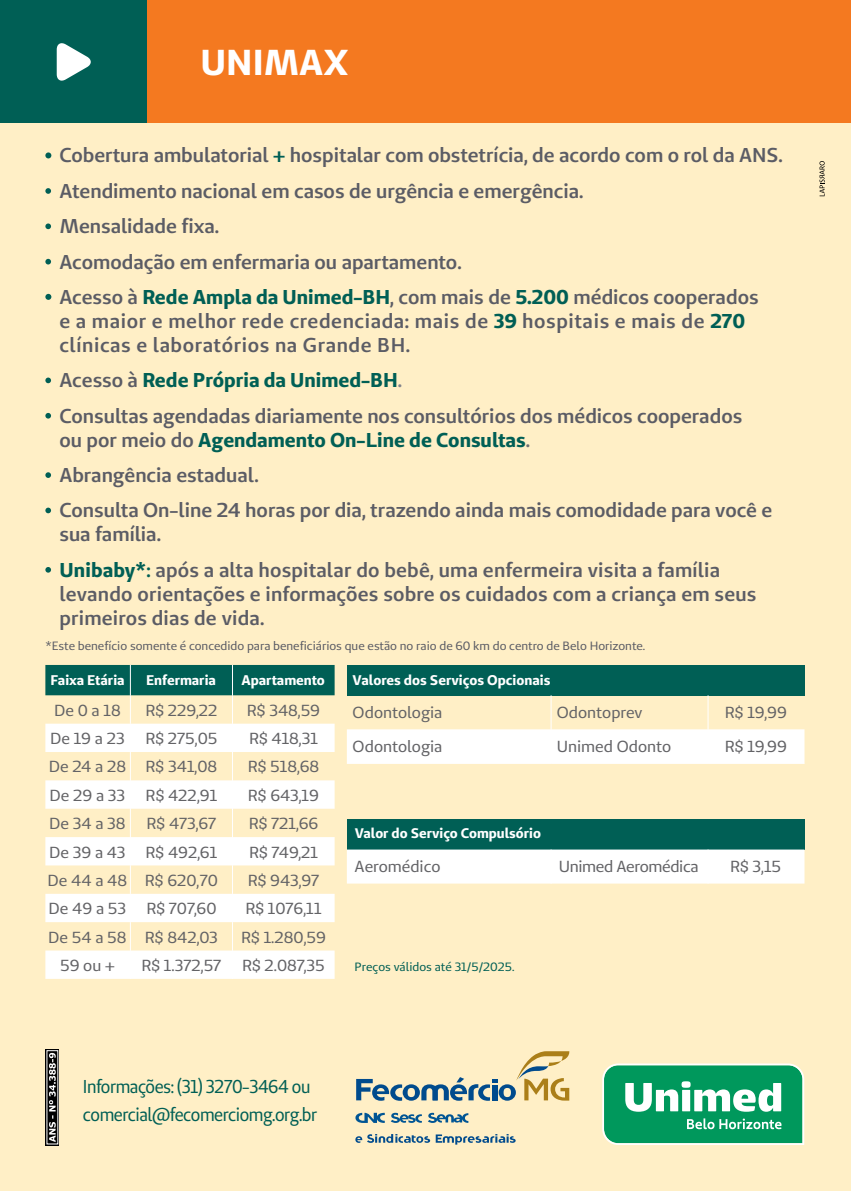
<style>
.page{position:relative;width:851px;height:1191px;background:#fff}
.page>*{position:absolute;margin:0;border:0;box-sizing:border-box;transform-origin:0 0}
.t1{font:700 36px "Unimed Sans";color:#fff}
.t2{font:600 20px/35.4px "Unimed Sans";color:#5b5c65}
.t3{font:600 20px/24px "Unimed Sans";letter-spacing:.03em;color:#5b5c65}
.t4{font:18.6px/28px "Unimed Sans";letter-spacing:-.025em;color:#005f55;scale:.9 1}
.t5{font:16px "Unimed Sans";color:#636366}
.t6{font:16px "Unimed Sans";letter-spacing:-.02em;color:#636366}
.t7{font:700 14px "Unimed Sans";color:#fff}
.t8{font:700 13.8px "Unimed Sans";color:#fff}
.t9{font:12px "Unimed Sans";color:#5b5c65}
.t10{font:12px "Unimed Sans";color:#005f55}
.s1{color:#005f55}
.s2{font-weight:700;color:#005f55}
.s3{color:#82838b}
.s4{color:#6d6e71}
</style>
<div class="page">
<div style="left:0;top:0;width:147px;height:124px;background:#005f55"></div>
<div style="left:147px;top:0;width:703px;height:124px;background:#f47920"></div>
<svg style="left:57px;top:43px;width:34px;height:38px"></svg>
<div style="left:0;top:124px;width:850px;height:1067px;background:#ffefc6"></div>
<svg style="left:45px;top:152px;width:6px;height:6px"></svg>
<svg style="left:45px;top:188px;width:6px;height:6px"></svg>
<svg style="left:45px;top:223px;width:6px;height:6px"></svg>
<svg style="left:45px;top:259px;width:6px;height:5px"></svg>
<svg style="left:45px;top:294px;width:6px;height:6px"></svg>
<svg style="left:45px;top:377px;width:6px;height:6px"></svg>
<svg style="left:45px;top:413px;width:6px;height:5px"></svg>
<svg style="left:45px;top:472px;width:6px;height:6px"></svg>
<svg style="left:45px;top:507px;width:6px;height:6px"></svg>
<svg style="left:45px;top:567px;width:6px;height:5px"></svg>
<div style="left:347px;top:819px;width:457px;height:30px;background:#005f55"></div>
<div style="left:347px;top:849px;width:457px;height:34px;background:#fff"></div>
<hr style="left:550px;top:849px;width:1px;height:34px;background:#fff">
<hr style="left:707px;top:849px;width:1px;height:34px;background:#fff">
<svg style="left:45px;top:665px;width:289px;height:314px"></svg>
<div style="left:347px;top:665px;width:457px;height:30px;background:#005f55"></div>
<div style="left:347px;top:729px;width:457px;height:34px;background:#fff"></div>
<hr style="left:550px;top:695px;width:1px;height:34px;background:#fff">
<hr style="left:707px;top:695px;width:1px;height:34px;background:#fff">
<hr style="left:550px;top:729px;width:1px;height:34px;background:#fff">
<hr style="left:707px;top:729px;width:1px;height:34px;background:#fff">
<hr style="left:347px;top:763px;width:204px;height:1px;background:#fff">
<hr style="left:551px;top:763px;width:157px;height:1px;background:#fff">
<hr style="left:708px;top:763px;width:96px;height:1px;background:#fff">
<svg style="left:819px;top:161px;width:5px;height:35px"></svg>
<svg style="left:46px;top:1049px;width:13px;height:96px"></svg>
<svg style="left:49px;top:1053px;width:7px;height:89px"></svg>
<svg style="left:356px;top:1051px;width:214px;height:49px"></svg>
<svg style="left:355px;top:1112px;width:29px;height:11px"></svg>
<svg style="left:390px;top:1112px;width:32px;height:11px"></svg>
<svg style="left:428px;top:1112px;width:40px;height:11px"></svg>
<svg style="left:355px;top:1134px;width:160px;height:10px"></svg>
<svg style="left:602px;top:1063px;width:202px;height:82px;background:#40b183"></svg>
<p class="t1" style="left:200px;top:38px;width:149px">UNIMAX</p>
<p class="t2" style="left:59px;top:137px;width:725px">Cobertura ambulatorial <span class="s1">+</span> hospitalar com obstetrícia, de acordo com o rol da ANS.<br>Atendimento nacional em casos de urgência e emergência.<br>Mensalidade fixa.<br>Acomodação em enfermaria ou apartamento.<br>Acesso à <span class="s2">Rede Ampla da Unimed-BH</span>, com mais de <span class="s2">5.200</span> médicos cooperados</p>
<p class="t3" style="left:59px;top:308px;width:687px">e a maior e melhor rede credenciada: mais de <span class="s2">39</span> hospitais e mais de <span class="s2">270 </span>clínicas e laboratórios na Grande BH.</p>
<p class="t2" style="left:59px;top:362px;width:684px">Acesso à <span class="s2">Rede Própria da Unimed-BH</span><span class="s3">.<br></span>Consultas agendadas diariamente nos consultórios dos médicos cooperados</p>
<p class="t2" style="left:59px;top:421px;width:714px">ou por meio do <span class="s2">Agendamento On-Line de Consultas</span><span class="s4">.<br></span>Abrangência estadual.<br>Consulta On-line 24 horas por dia, trazendo ainda mais comodidade para você e</p>
<p class="t2" style="left:59px;top:516px;width:662px">sua família.<br><span class="s2">Unibaby*</span><span class="s1">:</span> após a alta hospitalar do bebê, uma enfermeira visita a família</p>
<p class="t2" style="left:59px;top:581px;width:698px;line-height:24px">levando orientações e informações sobre os cuidados com a criança em seus primeiros dias de vida.</p>
<p class="t9" style="left:45px;top:638px;width:601px">*Este benefício somente é concedido para beneficiários que estão no raio de 60 km do centro de Belo Horizonte.</p>
<p class="t7" style="left:51px;top:671px;width:75px">Faixa Etária</p>
<p class="t7" style="left:146px;top:671px;width:71px">Enfermaria</p>
<p class="t7" style="left:241px;top:671px;width:85px">Apartamento</p>
<p class="t7" style="left:352px;top:671px;width:199px">Valores dos Serviços Opcionais</p>
<p class="t5" style="left:54px;top:699px;width:68px">De 0 a 18</p>
<p class="t5" style="left:145px;top:699px;width:74px">R$ 229,22</p>
<p class="t5" style="left:247px;top:699px;width:75px">R$ 348,59</p>
<p class="t5" style="left:50px;top:728px;width:76px">De 19 a 23</p>
<p class="t5" style="left:145px;top:728px;width:74px">R$ 275,05</p>
<p class="t5" style="left:249px;top:728px;width:70px">R$ 418,31</p>
<p class="t5" style="left:49px;top:756px;width:170px">De 24 a 28 R$ 341,08</p>
<p class="t5" style="left:248px;top:756px;width:73px">R$ 518,68</p>
<p class="t5" style="left:49px;top:785px;width:77px">De 29 a 33</p>
<p class="t5" style="left:146px;top:785px;width:73px">R$ 422,91</p>
<p class="t5" style="left:248px;top:785px;width:73px">R$ 643,19</p>
<p class="t5" style="left:49px;top:813px;width:78px">De 34 a 38</p>
<p class="t5" style="left:146px;top:813px;width:71px">R$ 473,67</p>
<p class="t5" style="left:249px;top:813px;width:71px">R$ 721,66</p>
<p class="t5" style="left:49px;top:841px;width:170px">De 39 a 43 R$ 492,61</p>
<p class="t5" style="left:249px;top:841px;width:71px">R$ 749,21</p>
<p class="t5" style="left:48px;top:870px;width:172px">De 44 a 48 R$ 620,70</p>
<p class="t5" style="left:248px;top:870px;width:73px">R$ 943,97</p>
<p class="t5" style="left:49px;top:898px;width:79px">De 49 a 53</p>
<p class="t5" style="left:146px;top:898px;width:72px">R$ 707,60</p>
<p class="t5" style="left:245px;top:898px;width:78px">R$ 1076,11</p>
<p class="t5" style="left:48px;top:927px;width:171px">De 54 a 58 R$ 842,03</p>
<p class="t5" style="left:241px;top:927px;width:86px">R$ 1.280,59</p>
<p class="t5" style="left:60px;top:955px;width:56px">59 ou +</p>
<p class="t5" style="left:141px;top:955px;width:81px">R$ 1.372,57</p>
<p class="t5" style="left:242px;top:955px;width:84px">R$ 2.087,35</p>
<p class="t5" style="left:352px;top:702px;width:91px">Odontologia</p>
<p class="t5" style="left:556px;top:702px;width:87px">Odontoprev</p>
<p class="t5" style="left:724px;top:702px;width:64px">R$ 19,99</p>
<p class="t5" style="left:352px;top:736px;width:91px">Odontologia</p>
<p class="t5" style="left:556px;top:736px;width:116px">Unimed Odonto</p>
<p class="t5" style="left:724px;top:736px;width:64px">R$ 19,99</p>
<p class="t8" style="left:355px;top:823px;width:188px">Valor do Serviço Compulsório</p>
<p class="t5" style="left:354px;top:856px;width:87px">Aeromédico</p>
<p class="t6" style="left:558px;top:856px;width:141px">Unimed Aeromédica</p>
<p class="t5" style="left:730px;top:856px;width:53px">R$ 3,15</p>
<p class="t10" style="left:354px;top:958px;width:161px">Preços válidos até 31/5/2025.</p>
<p class="t4" style="left:83px;top:1071px;width:262px">Informações: (31) 3270-3464 ou comercial@fecomerciomg.org.br</p>
</div>
